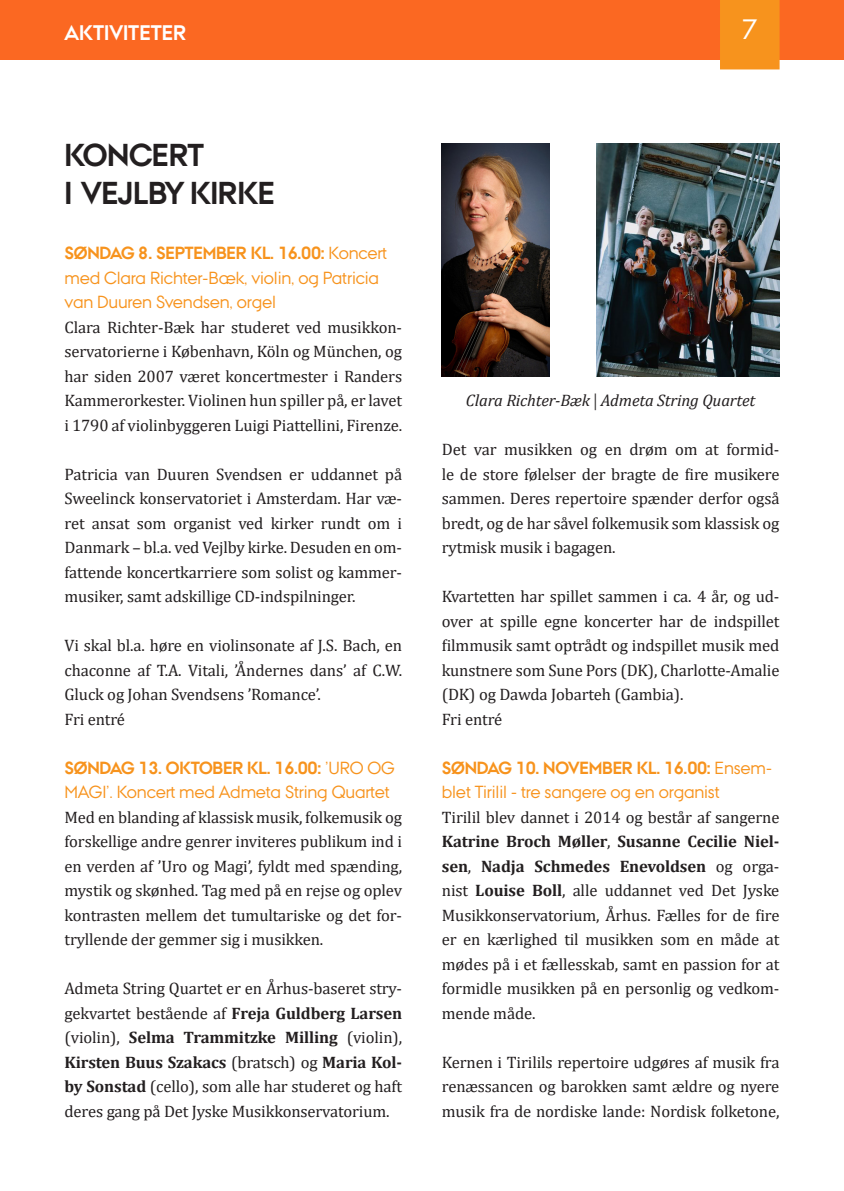
<style>
.page{position:relative;width:844px;height:1191px;background:#fff}
.page>*{position:absolute;margin:0;border:0;box-sizing:border-box;transform-origin:0 0}
.a_under_overskrift{font:700 31.5px/38.5px "AU Passata";letter-spacing:-.01em;color:#231f20}
.t1{font:28px "AU Passata";color:#fff}
.a_mellem{font:700 21px "AU Passata";color:#fff}
.a_mellem-2{font:17.5px/24.5px "AU Passata";letter-spacing:-.01em;color:#f7931d}
.a_brod{font:16.62px/24.5px "Cambria";letter-spacing:-.01em;color:#231f20;text-align:justify}
.a_billed{font:italic 16.62px "Cambria";letter-spacing:-.01em;color:#231f20}
.s1{font-weight:700}
.s2{font-family:"Adobe Garamond Pro";font-style:normal}
</style>
<div class="page">
<div style="left:0;top:0;width:843px;height:60px;background:#fb6822"></div>
<div style="left:720px;top:0;width:59px;height:69px;background:#f7931d"></div>
<img style="left:441px;top:144px;width:109px;height:232px">
<img style="left:596px;top:144px;width:183px;height:232px">
<p class="a_mellem" style="left:64px;top:20px;width:123px">AKTIVITETER</p>
<h2 class="t1" style="left:741px;top:13px;width:17px">7</h2>
<p class="a_under_overskrift" style="left:64px;top:136px;width:212px">KONCERT<br>I VEJLBY KIRKE</p>
<p class="a_mellem-2" style="left:64px;top:240px;width:324px"><span class="s1">SØNDAG 8. SEPTEMBER KL. 16.00:</span> Koncert med Clara Richter-Bæk, violin, og Patricia van Duuren Svendsen, orgel</p>
<p class="a_brod" style="left:64px;top:315px;width:339px">Clara Richter-Bæk har studeret ved musikkon&shy;servatorierne i København, Köln og München, og har siden 2007 været koncertmester i Randers Kammerorkester. Violinen hun spiller på, er lavet i 1790 af violinbyggeren Luigi Piattellini, Firenze.</p>
<p class="a_brod" style="left:64px;top:462px;width:339px">Patricia van Duuren Svendsen er uddannet på Sweelinck konservatoriet i Amsterdam. Har væ&shy;ret ansat som organist ved kirker rundt om i Danmark – bl.a. ved Vejlby kirke. Desuden en om&shy;fattende koncertkarriere som solist og kammer&shy;musiker, samt adskillige CD-indspilninger.</p>
<p class="a_brod" style="left:64px;top:633px;width:339px">Vi skal bl.a. høre en violinsonate af J.S. Bach, en chaconne af T.A. Vitali, ’Åndernes dans’ af C.W.<br>Gluck og Johan Svendsens ’Romance’.</p>
<p class="a_brod" style="left:64px;top:707px;width:62px">Fri entré</p>
<p class="a_mellem-2" style="left:64px;top:755px;width:332px"><span class="s1">SØNDAG 13. OKTOBER KL. 16.00:</span> ’URO OG<br>MAGI’. Koncert med Admeta String Quartet</p>
<p class="a_brod" style="left:64px;top:805px;width:339px">Med en blanding af klassisk musik, folkemusik og forskellige andre genrer inviteres publikum ind i en verden af ’Uro og Magi’, fyldt med spænding, mystik og skønhed. Tag med på en rejse og oplev kontrasten mellem det tumultariske og det for&shy;tryllende der gemmer sig i musikken.</p>
<p class="a_brod" style="left:64px;top:976px;width:339px">Admeta String Quartet er en Århus-baseret stry&shy;gekvartet bestående af <span class="s1">Freja Guldberg Larsen </span>(violin), <span class="s1">Selma Trammitzke Milling</span> (violin), <span class="s1">Kirsten Buus Szakacs</span> (bratsch) og <span class="s1">Maria Kol&shy;by Sonstad</span> (cello), som alle har studeret og haft deres gang på Det Jyske Musikkonservatorium.</p>
<p class="a_billed" style="left:466px;top:389px;width:291px">Clara Richter-Bæk <span class="s2">|</span> Admeta String Quartet</p>
<p class="a_brod" style="left:441px;top:437px;width:339px">Det var musikken og en drøm om at formid&shy;le de store følelser der bragte de fire musikere sammen. Deres repertoire spænder derfor også bredt, og de har såvel folkemusik som klassisk og rytmisk musik i bagagen.</p>
<p class="a_brod" style="left:441px;top:584px;width:339px">Kvartetten har spillet sammen i ca. 4 år, og ud&shy;over at spille egne koncerter har de indspillet filmmusik samt optrådt og indspillet musik med kunstnere som Sune Pors (DK), Charlotte-Amalie (DK) og Dawda Jobarteh (Gambia).</p>
<p class="a_brod" style="left:441px;top:707px;width:62px">Fri entré</p>
<p class="a_mellem-2" style="left:441px;top:755px;width:332px"><span class="s1">SØNDAG 10. NOVEMBER KL. 16.00:</span> Ensem&shy;blet Tirilil - tre sangere og en organist</p>
<p class="a_brod" style="left:441px;top:805px;width:339px">Tirilil blev dannet i 2014 og består af sangerne <span class="s1">Katrine Broch Møller</span>, <span class="s1">Susanne Cecilie Niel&shy;sen</span>, <span class="s1">Nadja Schmedes Enevoldsen</span> og orga&shy;nist <span class="s1">Louise Boll</span>, alle uddannet ved Det Jyske Musikkonservatorium, Århus. Fælles for de fire er en kærlighed til musikken som en måde at mødes på i et fællesskab, samt en passion for at formidle musikken på en personlig og vedkom&shy;mende måde.</p>
<p class="a_brod" style="left:441px;top:1050px;width:339px">Kernen i Tirilils repertoire udgøres af musik fra renæssancen og barokken samt ældre og nyere musik fra de nordiske lande: Nordisk folketone,</p>
</div>
